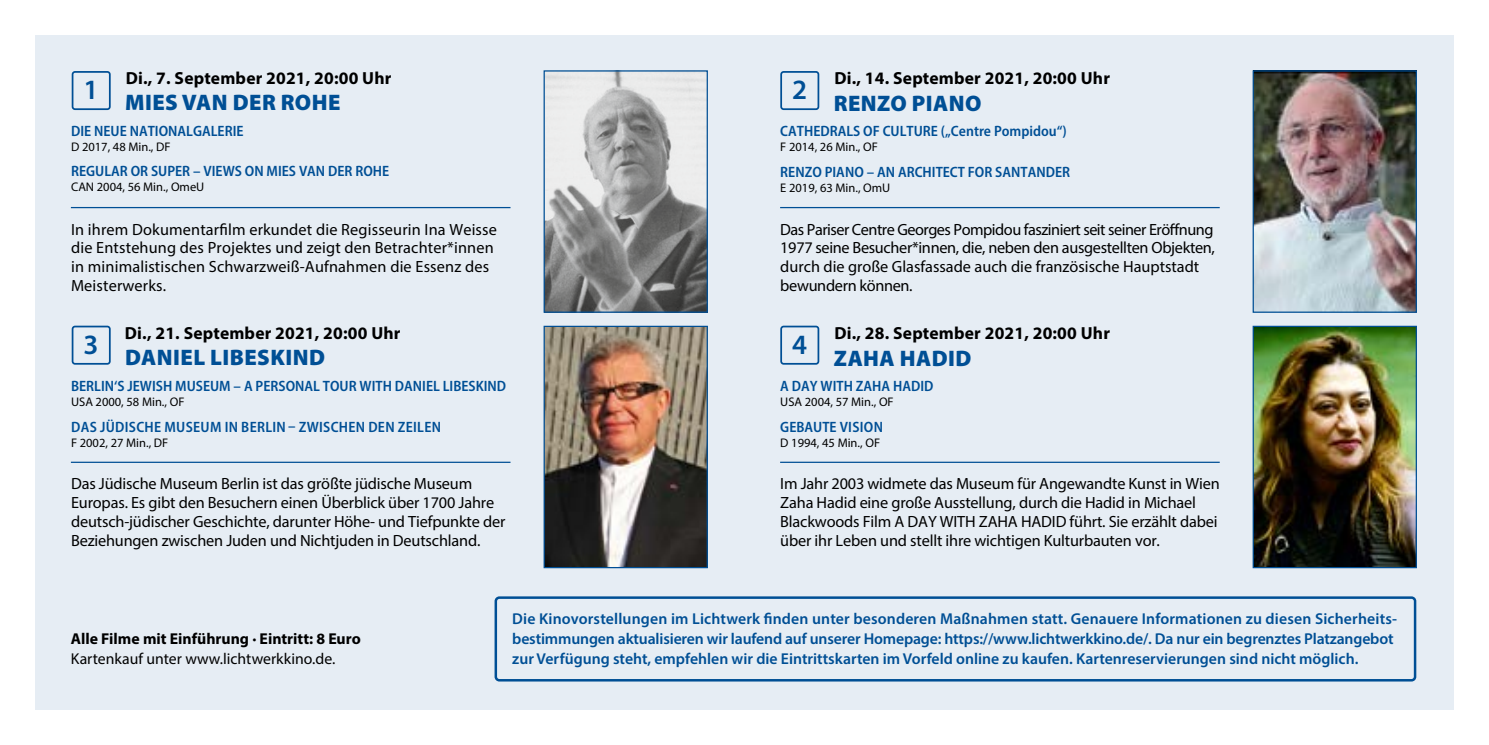
<style>
.page{position:relative;width:1489px;height:745px;background:#fff}
.page>*{position:absolute;margin:0;border:0;box-sizing:border-box;transform-origin:0 0}
.t1{font:600 28px "Myriad Pro";color:#004f95}
.t2{font:900 22.5px "Myriad Pro";letter-spacing:.02em;color:#004f95}
.t3{font:700 17.5px "Myriad Pro";letter-spacing:.01em;color:#000}
.t4{font:16.25px/18.8px "Myriad Pro";letter-spacing:-.01em;color:#000}
.t5{font:16.25px/18.8px "Myriad Pro";letter-spacing:.01em;color:#000}
.t6{font:600 15.75px/20px "Myriad Pro";color:#004f95}
.t7{font:700 15.75px "Myriad Pro";color:#000}
.t8{font:15.75px "Myriad Pro";color:#000}
.t9{font:600 semi-condensed 15px "Myriad Pro";color:#004f95}
.t10{font:600 semi-condensed 15px "Myriad Pro";letter-spacing:.02em;color:#004f95}
.t11{font:12.5px "Myriad Pro";color:#000}
</style>
<div class="page">
<div style="left:35px;top:35px;width:1418px;height:674px;background:#e6edf4"></div>
<img style="left:545px;top:72px;width:161px;height:238px">
<div style="left:543px;top:70px;width:165px;height:242px;border:1px solid #004f95"></div>
<hr style="left:71px;top:207px;width:439px;height:1px;background:#004f95">
<hr style="left:71px;top:461px;width:439px;height:1px;background:#004f95">
<hr style="left:780px;top:207px;width:439px;height:1px;background:#004f95">
<hr style="left:780px;top:461px;width:439px;height:1px;background:#004f95">
<div style="left:72px;top:71px;width:39px;height:39px;border:2px solid #004f95;border-radius:2px"></div>
<div style="left:72px;top:325px;width:39px;height:39px;border:2px solid #004f95;border-radius:2px"></div>
<div style="left:780px;top:71px;width:39px;height:39px;border:2px solid #004f95;border-radius:2px"></div>
<div style="left:780px;top:325px;width:39px;height:39px;border:2px solid #004f95;border-radius:2px"></div>
<img style="left:545px;top:327px;width:161px;height:239px">
<div style="left:543px;top:325px;width:165px;height:243px;border:1px solid #004f95"></div>
<img style="left:1254px;top:72px;width:160px;height:238px">
<div style="left:1252px;top:70px;width:164px;height:242px;border:1px solid #004f95"></div>
<img style="left:1254px;top:327px;width:160px;height:239px">
<div style="left:1252px;top:325px;width:164px;height:243px;border:1px solid #004f95"></div>
<div style="left:494px;top:596px;width:922px;height:85px;border:2px solid #004f95;border-radius:4px"></div>
<p class="t3" style="left:126px;top:67px;width:267px">Di., 7. September 2021, 20:00 Uhr</p>
<h2 class="t2" style="left:125px;top:87px;width:217px">MIES VAN DER ROHE</h2>
<p class="t9" style="left:71px;top:121px;width:174px">DIE NEUE NATIONALGALERIE</p>
<p class="t11" style="left:71px;top:138px;width:101px">D 2017, 48 Min., DF</p>
<p class="t9" style="left:71px;top:162px;width:320px">REGULAR OR SUPER – VIEWS ON MIES VAN DER ROHE</p>
<p class="t11" style="left:71px;top:179px;width:135px">CAN 2004, 56 Min., OmeU</p>
<h1 class="t1" style="left:83px;top:72px;width:17px">1</h1>
<p class="t5" style="left:71px;top:219px;width:427px">In ihrem Dokumentarfilm erkundet die Regisseurin Ina Weisse die Entstehung des Projektes und zeigt den Betrachter*innen in minimalistischen Schwarzweiß-Aufnahmen die Essenz des Meisterwerks.</p>
<p class="t3" style="left:125px;top:321px;width:277px">Di., 21. September 2021, 20:00 Uhr</p>
<h1 class="t1" style="left:83px;top:326px;width:17px">3</h1>
<h2 class="t2" style="left:125px;top:342px;width:201px">DANIEL LIBESKIND</h2>
<p class="t9" style="left:71px;top:376px;width:436px">BERLIN‘S JEWISH MUSEUM – A PERSONAL TOUR WITH DANIEL LIBESKIND</p>
<p class="t11" style="left:71px;top:394px;width:115px">USA 2000, 58 Min., OF</p>
<p class="t10" style="left:71px;top:417px;width:371px">DAS JÜDISCHE MUSEUM IN BERLIN– ZWISCHEN DEN ZEILEN</p>
<p class="t11" style="left:71px;top:435px;width:99px">F 2002, 27 Min., DF</p>
<p class="t4" style="left:71px;top:474px;width:436px">Das Jüdische Museum Berlin ist das größte jüdische Museum Europas. Es gibt den Besuchern einen Überblick über 1700 Jahre deutsch-jüdischer Geschichte, darunter Höhe- und Tiefpunkte der Beziehungen zwischen Juden und Nichtjuden in Deutschland.</p>
<h1 class="t1" style="left:792px;top:72px;width:17px">2</h1>
<p class="t3" style="left:834px;top:67px;width:277px">Di., 14. September 2021, 20:00 Uhr</p>
<h2 class="t2" style="left:833px;top:88px;width:149px">RENZO PIANO</h2>
<p class="t9" style="left:780px;top:122px;width:288px">CATHEDRALS OF CULTURE („Centre Pompidou“)</p>
<p class="t11" style="left:780px;top:139px;width:99px">F 2014, 26 Min., OF</p>
<p class="t9" style="left:780px;top:163px;width:291px">RENZO PIANO – AN ARCHITECT FOR SANTANDER</p>
<p class="t11" style="left:780px;top:180px;width:112px">E 2019, 63 Min., OmU</p>
<p class="t4" style="left:780px;top:219px;width:436px">Das Pariser Centre Georges Pompidou fasziniert seit seiner Eröffnung 1977 seine Besucher*innen, die, neben den ausgestellten Objekten, durch die große Glasfassade auch die französische Hauptstadt bewundern können.</p>
<h1 class="t1" style="left:792px;top:326px;width:17px">4</h1>
<p class="t3" style="left:834px;top:321px;width:277px">Di., 28. September 2021, 20:00 Uhr</p>
<h2 class="t2" style="left:833px;top:343px;width:139px">ZAHA HADID</h2>
<p class="t9" style="left:780px;top:376px;width:155px">A DAY WITH ZAHA HADID</p>
<p class="t11" style="left:780px;top:394px;width:115px">USA 2004, 57 Min., OF</p>
<p class="t9" style="left:780px;top:417px;width:104px">GEBAUTE VISION</p>
<p class="t11" style="left:780px;top:435px;width:101px">D 1994, 45 Min., OF</p>
<p class="t4" style="left:780px;top:474px;width:441px">Im Jahr 2003 widmete das Museum für Angewandte Kunst in Wien Zaha Hadid eine große Ausstellung, durch die Hadid in Michael Blackwoods Film A DAY WITH ZAHA HADID führt. Sie erzählt dabei über ihr Leben und stellt ihre wichtigen Kulturbauten vor.</p>
<p class="t7" style="left:71px;top:628px;width:291px">Alle Filme mit Einführung ∙ Eintritt: 8 Euro</p>
<p class="t8" style="left:71px;top:649px;width:266px">Kartenkauf unter www.lichtwerkkino.de.</p>
<p class="t6" style="left:512px;top:608px;width:886px">Die Kinovorstellungen im Lichtwerk finden unter besonderen Maßnahmen statt. Genauere Informationen zu diesen Sicherheits&shy;bestimmungen aktualisieren wir laufend auf unserer Homepage: https://www.lichtwerkkino.de/. Da nur ein begrenztes Platzangebot zur Verfügung steht, empfehlen wir die Eintrittskarten im Vorfeld online zu kaufen. Kartenreservierungen sind nicht möglich.</p>
</div>
